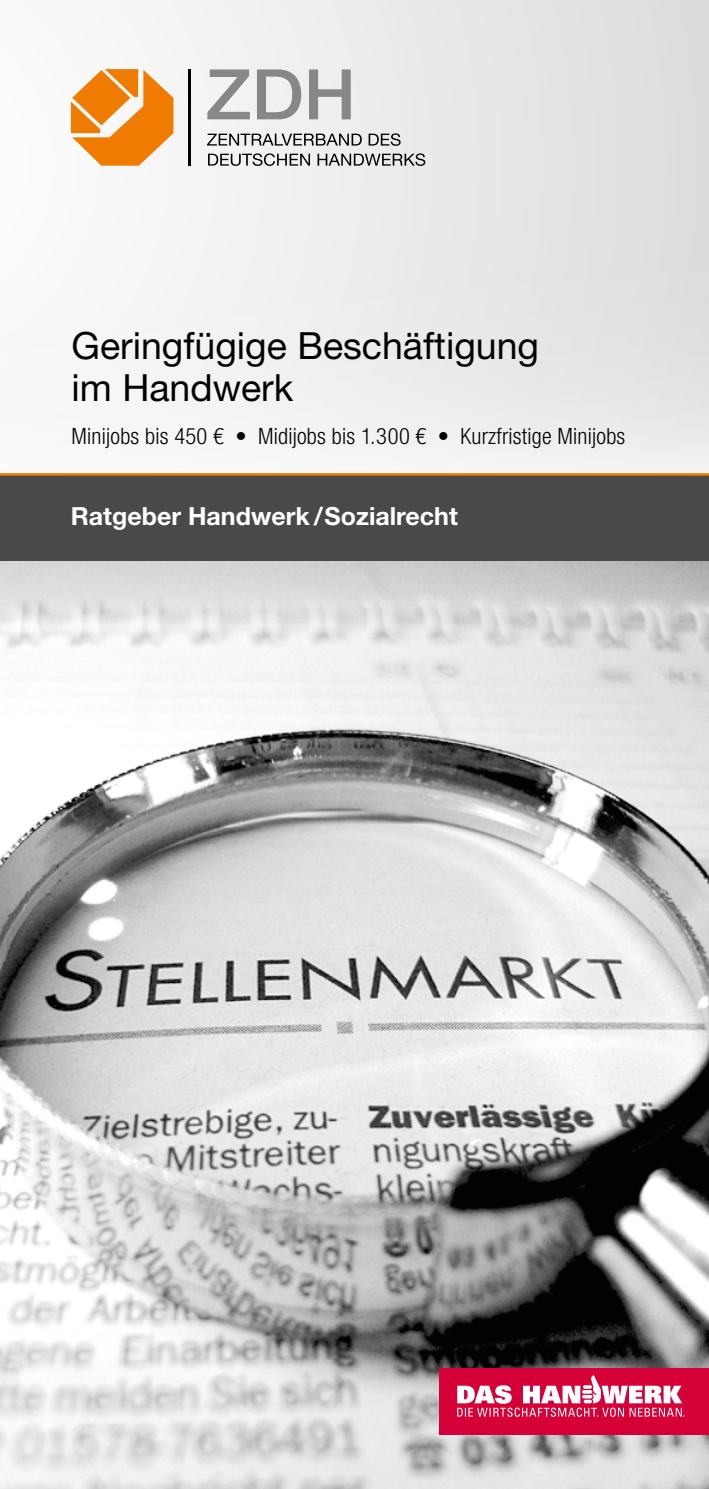
<style>
.page{position:relative;width:709px;height:1489px;background:#fff}
.page>*{position:absolute;margin:0;border:0;box-sizing:border-box;transform-origin:0 0}
.t1{font:37.5px/42.5px "Helvetica Neue LT Std";color:#020204}
.t2{font:700 25px "Helvetica Neue LT Std";color:#fff}
.t3{font:300 condensed 22.5px "Helvetica Neue LT Std";letter-spacing:.01em;color:#020204}
</style>
<div class="page">
<img style="left:0;top:561px;width:709px;height:927px">
<div style="left:0;top:0;width:709px;height:479px;background:linear-gradient(to right,#fbfbfb,#dfe0e0)"></div>
<svg style="left:207px;top:69px;width:43px;height:50px"></svg>
<svg style="left:257px;top:69px;width:44px;height:50px"></svg>
<svg style="left:309px;top:69px;width:42px;height:50px"></svg>
<hr style="left:188px;top:69px;width:2px;height:97px;background:#020204">
<svg style="left:208px;top:153px;width:102px;height:13px"></svg>
<svg style="left:317px;top:153px;width:108px;height:13px"></svg>
<svg style="left:207px;top:134px;width:155px;height:11px"></svg>
<svg style="left:368px;top:133px;width:32px;height:13px"></svg>
<svg style="left:71px;top:69px;width:102px;height:97px"></svg>
<div style="left:0;top:475px;width:709px;height:86px;background:#494948"></div>
<hr style="left:0;top:473px;width:709px;height:2px;background:#ef7c00">
<div style="left:439px;top:1367px;width:270px;height:67px;background:#d50037"></div>
<svg style="left:457px;top:1375px;width:228px;height:41px"></svg>
<h1 class="t1" style="left:72px;top:323px;width:469px">Geringfügige Beschäftigung im Handwerk</h1>
<p class="t3" style="left:72px;top:422px;width:555px">Minijobs bis 450 € • Midijobs bis 1.300 € • Kurzfristige Minijobs</p>
<p class="t2" style="left:71px;top:500px;width:388px">Ratgeber Handwerk / Sozialrecht</p>
</div>
